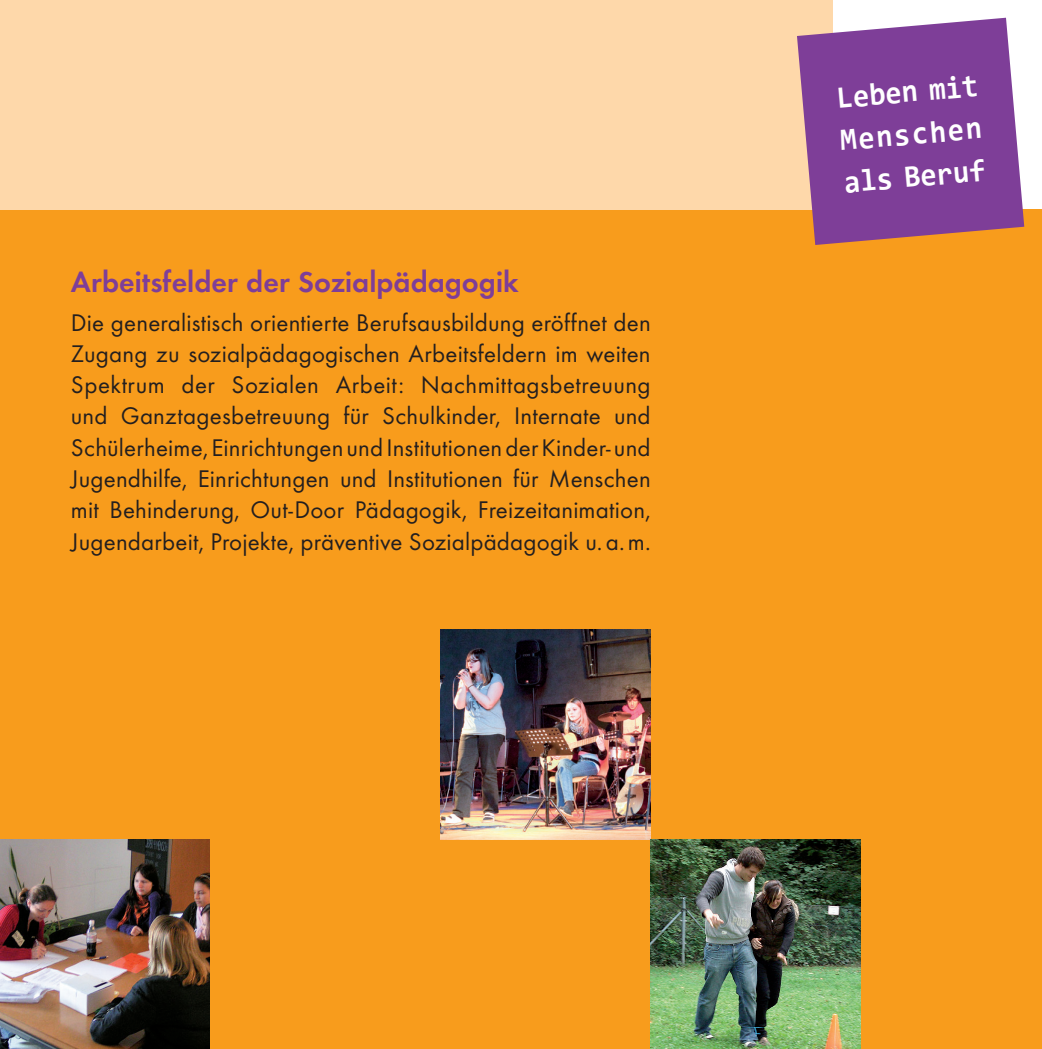
<style>
.page{position:relative;width:1042px;height:1049px;background:#fff}
.page>*{position:absolute;margin:0;border:0;box-sizing:border-box;transform-origin:0 0}
.t1{font:700 31.25px/42.5px "Consolas";color:#fff;text-align:justify;scale:.95 1}
.t2{font:600 30px "Futura T";color:#7e3e98}
.t3{font:25px/31.2px "Futura T";letter-spacing:.005em;color:#231f20;text-align:justify}
</style>
<div class="page">
<div style="left:0;top:210px;width:1042px;height:839px;background:#f89c1c"></div>
<div style="left:0;top:0;width:832px;height:210px;background:#fed8aa"></div>
<img style="left:441px;top:630px;width:210px;height:210px">
<img style="left:0;top:839px;width:210px;height:210px">
<img style="left:651px;top:840px;width:209px;height:209px">
<svg style="left:797px;top:18px;width:227px;height:227px;background:#905398"></svg>
<p class="t2" style="left:71px;top:265px;width:449px">Arbeitsfelder der Sozialpädagogik</p>
<p class="t3" style="left:71px;top:307px;width:581px">Die generalistisch orientierte Berufsausbildung eröffnet den Zugang zu sozialpädagogischen Arbeitsfeldern im weiten Spektrum der Sozialen Arbeit: Nachmittagsbetreuung und Ganztagesbetreuung für Schulkinder, Internate und Schülerheime, Einrichtungen und Institutionen der Kinder- und Jugendhilfe, Einrichtungen und Institutionen für Menschen mit Behinderung, Out-Door Pädagogik, Freizeitanimation, Jugendarbeit, Projekte, präventive Sozialpädagogik u.a.m.</p>
<p class="t1" style="left:835px;top:76px;width:151px;rotate:-5deg">Leben mit Menschen als Beruf</p>
</div>
